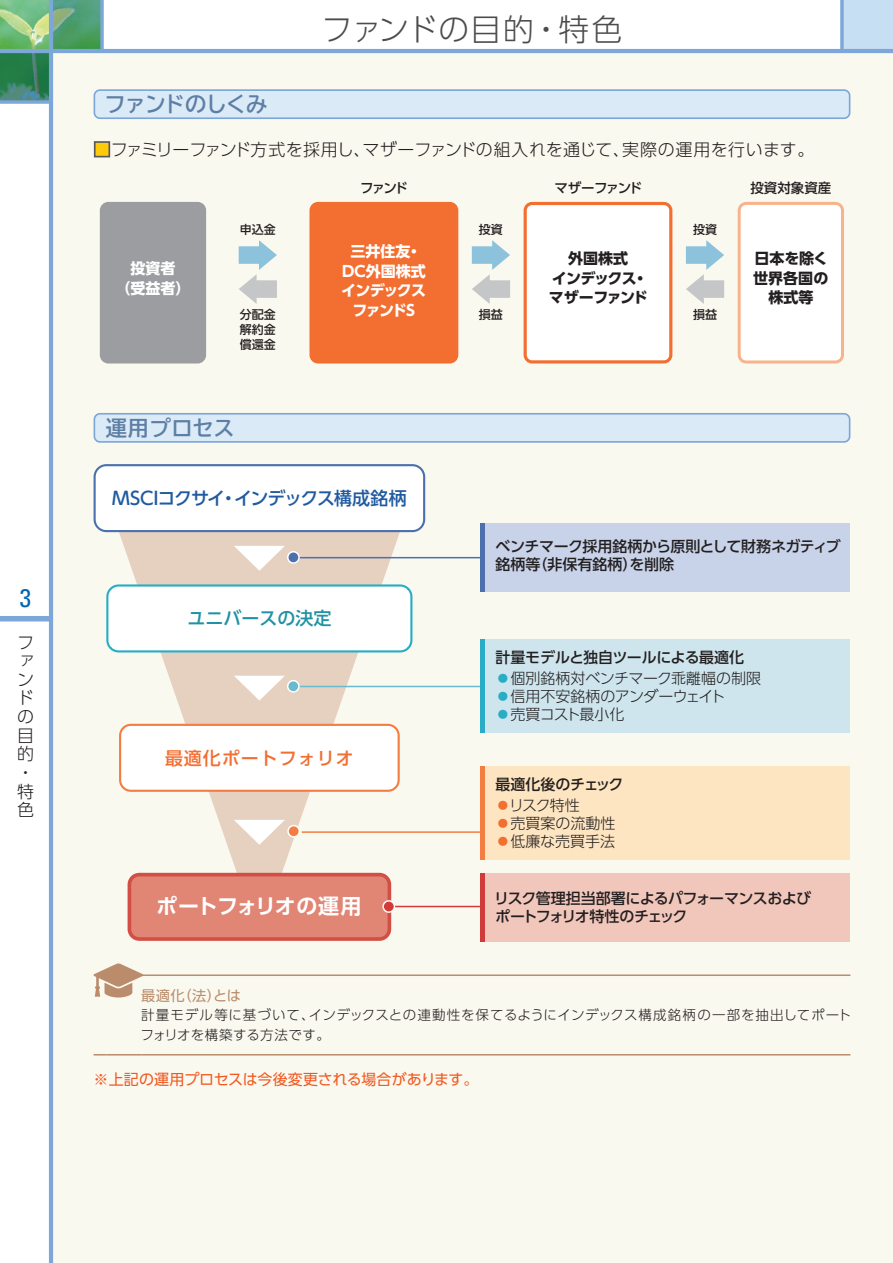
<style>
.page{position:relative;width:893px;height:1263px;background:#fff}
.page>*{position:absolute;margin:0;border:0;box-sizing:border-box;transform-origin:0 0}
.t1{font:300 30.75px "UD Shin Go Pro";letter-spacing:.025em;color:#4b4c4d}
.t2{font:condensed 25.5px "Univers LT Std";color:#0166b3}
.t3{font:700 21.3px "TBUD Go Std";letter-spacing:-.05em;color:#5e7fa5}
.t4{font:700 21.3px "TBUD Go Std";letter-spacing:-.02em;color:#5e7fa5}
.t5{font:700 21px "UD Shin Go Pro De";letter-spacing:-.04em;color:#fff}
.t6{font:500 18px "UD Shin Go Pro";letter-spacing:-.055em;color:#205b9f}
.t7{font:500 18px "UD Shin Go Pro";letter-spacing:.055em;color:#f36e31}
.t8{font:500 18px "UD Shin Go Pro";color:#2092a4}
.t9{font:300 16.95px/18.6px "UD Shin Go Pro";color:#231f20}
.t10{font:500 15px/18px "UD Shin Go Pro";letter-spacing:-.025em;color:#231f20}
.t11{font:300 15px "UD Shin Go Pro";color:#231f20}
.t12{font:15px "UD Shin Go Pro";letter-spacing:-.005em;color:#f15921}
.t13{font:700 15px/19.5px "UD Shin Go Pro";letter-spacing:-.05em;color:#fff;text-align:center}
.t14{font:700 15px/19.5px "UD Shin Go Pro";letter-spacing:-.03em;color:#231f20;text-align:center}
.t15{font:700 15px/19.5px "UD Shin Go Pro";letter-spacing:-.01em;color:#231f20;text-align:center}
.t16{font:300 15px "UD Shin Go Pro";letter-spacing:-.045em;color:#231f20}
.t17{font:500 15px "UD Shin Go Pro";letter-spacing:-.005em;color:#231f20}
.t18{font:700 15px/19.5px "UD Shin Go Pro";letter-spacing:-.03em;color:#fff;text-align:center}
.t19{font:14.25px "UD Shin Go Pro";color:#ba8c6b}
.t20{font:300 13.5px/20.2px "UD Shin Go Pro";letter-spacing:.045em;color:#231f20}
.t21{font:500 13.5px "UD Shin Go Pro";letter-spacing:-.025em;color:#231f20}
.t22{font:500 13.5px "UD Shin Go Pro";letter-spacing:-.085em;color:#231f20}
.t23{font:500 12px/15px "UD Shin Go Pro";color:#231f20;text-align:justify}
.s1{color:#feca0a}
.s2{color:#28adc4}
.s3{color:#f36e31}
</style>
<div class="page">
<div style="left:51px;top:51px;width:842px;height:1212px;background:#faf9f0"></div>
<img style="left:0;top:0;width:102px;height:102px">
<img style="left:0;top:53px;width:49px;height:47px">
<img style="left:53px;top:0;width:47px;height:49px">
<div style="left:842px;top:0;width:51px;height:51px;background:#c7dff2"></div>
<div style="left:0;top:616px;width:51px;height:5px;background:#7ca7d8"></div>
<hr style="left:49px;top:0;width:4px;height:1263px;background:#7ca7d8">
<hr style="left:0;top:49px;width:893px;height:4px;background:#7ca7d8">
<svg style="left:0;top:100px;width:49px;height:4px"></svg>
<svg style="left:100px;top:0;width:4px;height:49px"></svg>
<svg style="left:840px;top:0;width:4px;height:49px"></svg>
<hr style="left:141px;top:974px;width:709px;height:2px;background:#ba8c6b">
<hr style="left:141px;top:1054px;width:709px;height:1px;background:#ba8c6b">
<svg style="left:94px;top:1054px;width:12px;height:1px"></svg>
<hr style="left:106px;top:1054px;width:35px;height:1px;background:#ba8c6b">
<div style="left:94px;top:90px;width:756px;height:28px;background:#dbeaf7;border-radius:6px"></div>
<div style="left:94px;top:89px;width:756px;height:30px;border:2px solid #7ca7d8;border-radius:6px"></div>
<div style="left:100px;top:202px;width:106px;height:161px;background:#9b9da0;border-radius:9px"></div>
<div style="left:309px;top:202px;width:149px;height:161px;background:#f36e31;border-radius:9px"></div>
<svg style="left:524px;top:202px;width:148px;height:161px"></svg>
<svg style="left:738px;top:202px;width:106px;height:161px"></svg>
<svg style="left:239px;top:240px;width:38px;height:64px"></svg>
<svg style="left:472px;top:240px;width:38px;height:64px"></svg>
<svg style="left:686px;top:240px;width:38px;height:64px"></svg>
<div style="left:94px;top:414px;width:756px;height:28px;background:#dbeaf7;border-radius:6px"></div>
<div style="left:94px;top:413px;width:756px;height:30px;border:2px solid #7ca7d8;border-radius:6px"></div>
<svg style="left:111px;top:532px;width:297px;height:400px"></svg>
<svg style="left:94px;top:464px;width:331px;height:68px"></svg>
<hr style="left:294px;top:557px;width:187px;height:1px;background:#4b70ad">
<div style="left:288px;top:552px;width:11px;height:11px;background:#4b70ad;border-radius:50%"></div>
<div style="left:287px;top:551px;width:13px;height:13px;border:2px solid #fff;border-radius:50%"></div>
<div style="left:480px;top:523px;width:370px;height:68px;background:#c8d3e9"></div>
<div style="left:480px;top:523px;width:5px;height:68px;background:#4b70ad"></div>
<svg style="left:106px;top:584px;width:306px;height:68px"></svg>
<hr style="left:289px;top:686px;width:192px;height:1px;background:#68bbce">
<div style="left:288px;top:681px;width:11px;height:11px;background:#68bbce;border-radius:50%"></div>
<div style="left:287px;top:680px;width:13px;height:13px;border:2px solid #fff;border-radius:50%"></div>
<div style="left:480px;top:639px;width:370px;height:94px;background:#cee5ed"></div>
<div style="left:480px;top:639px;width:5px;height:94px;background:#28adc4"></div>
<svg style="left:119px;top:724px;width:281px;height:68px"></svg>
<div style="left:288px;top:825px;width:11px;height:12px;background:#f47d42;border-radius:50%"></div>
<hr style="left:302px;top:831px;width:178px;height:2px;background:#f47d42">
<div style="left:287px;top:825px;width:13px;height:13px;border:2px solid #fff;border-radius:50%"></div>
<div style="left:480px;top:766px;width:370px;height:94px;background:#fee5c1"></div>
<div style="left:480px;top:766px;width:5px;height:94px;background:#f47d42"></div>
<svg style="left:128px;top:873px;width:263px;height:68px"></svg>
<hr style="left:389px;top:906px;width:95px;height:1px;background:#cf3c39">
<div style="left:383px;top:901px;width:11px;height:11px;background:#cf3c39;border-radius:50%"></div>
<div style="left:382px;top:900px;width:13px;height:13px;border:2px solid #fbfaf3;border-radius:50%"></div>
<div style="left:480px;top:873px;width:370px;height:68px;background:#f2c7bb"></div>
<div style="left:480px;top:873px;width:5px;height:68px;background:#cf3c39"></div>
<svg style="left:234px;top:546px;width:51px;height:25px"></svg>
<svg style="left:234px;top:676px;width:51px;height:25px"></svg>
<svg style="left:234px;top:820px;width:51px;height:25px"></svg>
<svg style="left:94px;top:963px;width:49px;height:34px"></svg>
<h2 class="t2" style="left:20px;top:582px;width:13px">3</h2>
<p class="t9" style="left:17px;top:632px;width:18px">ファンドの目的・特色</p>
<h3 class="t3" style="left:105px;top:87px;width:164px">ファンドのしくみ</h3>
<h1 class="t1" style="left:322px;top:5px;width:302px">ファンドの目的・特色</h1>
<p class="t9" style="left:94px;top:139px;width:722px"><span class="s1">■</span>ファミリーファンド方式を採用し、マザーファンドの組入れを通じて、実際の運用を行います。</p>
<p class="t18" style="left:115px;top:258px;width:76px">投資者<br>（受益者）</p>
<p class="t23" style="left:240px;top:221px;width:37px">申込金</p>
<p class="t23" style="left:240px;top:306px;width:37px">分配金解約金償還金</p>
<h3 class="t4" style="left:106px;top:410px;width:131px">運用プロセス</h3>
<p class="t21" style="left:360px;top:177px;width:49px">ファンド</p>
<p class="t13" style="left:341px;top:241px;width:87px">三井住友・<br>ＤＣ外国株式インデックスファンドＳ</p>
<p class="t6" style="left:112px;top:483px;width:296px">MSCIコクサイ・インデックス構成銘柄</p>
<p class="t8" style="left:187px;top:604px;width:145px">ユニバースの決定</p>
<p class="t7" style="left:165px;top:743px;width:190px">最適化ポートフォリオ</p>
<p class="t23" style="left:479px;top:221px;width:25px">投資</p>
<p class="t23" style="left:479px;top:306px;width:25px">損益</p>
<p class="t22" style="left:554px;top:177px;width:89px">マザーファンド</p>
<p class="t14" style="left:549px;top:248px;width:100px">外国株式<br>インデックス・マザーファンド</p>
<p class="t23" style="left:693px;top:221px;width:25px">投資</p>
<p class="t23" style="left:693px;top:306px;width:25px">損益</p>
<p class="t21" style="left:750px;top:177px;width:82px">投資対象資産</p>
<p class="t15" style="left:753px;top:249px;width:77px">日本を除く世界各国の株式等</p>
<p class="t10" style="left:495px;top:537px;width:347px">ベンチマーク採用銘柄から原則として財務ネガティブ銘柄等（非保有銘柄）を削除</p>
<p class="t10" style="left:495px;top:647px;width:250px">計量モデルと独自ツールによる最適化</p>
<p class="t11" style="left:495px;top:666px;width:267px"><span class="s2">●</span>個別銘柄対ベンチマーク乖離幅の制限</p>
<p class="t11" style="left:495px;top:684px;width:232px"><span class="s2">●</span>信用不安銘柄のアンダーウェイト</p>
<p class="t16" style="left:495px;top:702px;width:131px"><span class="s2">●</span>売買コスト最小化</p>
<p class="t17" style="left:495px;top:772px;width:129px">最適化後のチェック</p>
<p class="t11" style="left:495px;top:793px;width:86px"><span class="s3">●</span>リスク特性</p>
<p class="t11" style="left:495px;top:811px;width:121px"><span class="s3">●</span>売買案の流動性</p>
<p class="t11" style="left:495px;top:829px;width:121px"><span class="s3">●</span>低廉な売買手法</p>
<h3 class="t5" style="left:156px;top:889px;width:207px">ポートフォリオの運用</h3>
<p class="t10" style="left:494px;top:889px;width:318px">リスク管理担当部署によるパフォーマンスおよびポートフォリオ特性のチェック</p>
<p class="t19" style="left:141px;top:983px;width:101px">最適化（法）とは</p>
<p class="t20" style="left:140px;top:1004px;width:712px">計量モデル等に基づいて、インデックスとの連動性を保てるようにインデックス構成銘柄の一部を抽出してポートフォリオを構築する方法です。</p>
<p class="t12" style="left:94px;top:1067px;width:386px">※上記の運用プロセスは今後変更される場合があります。</p>
</div>
